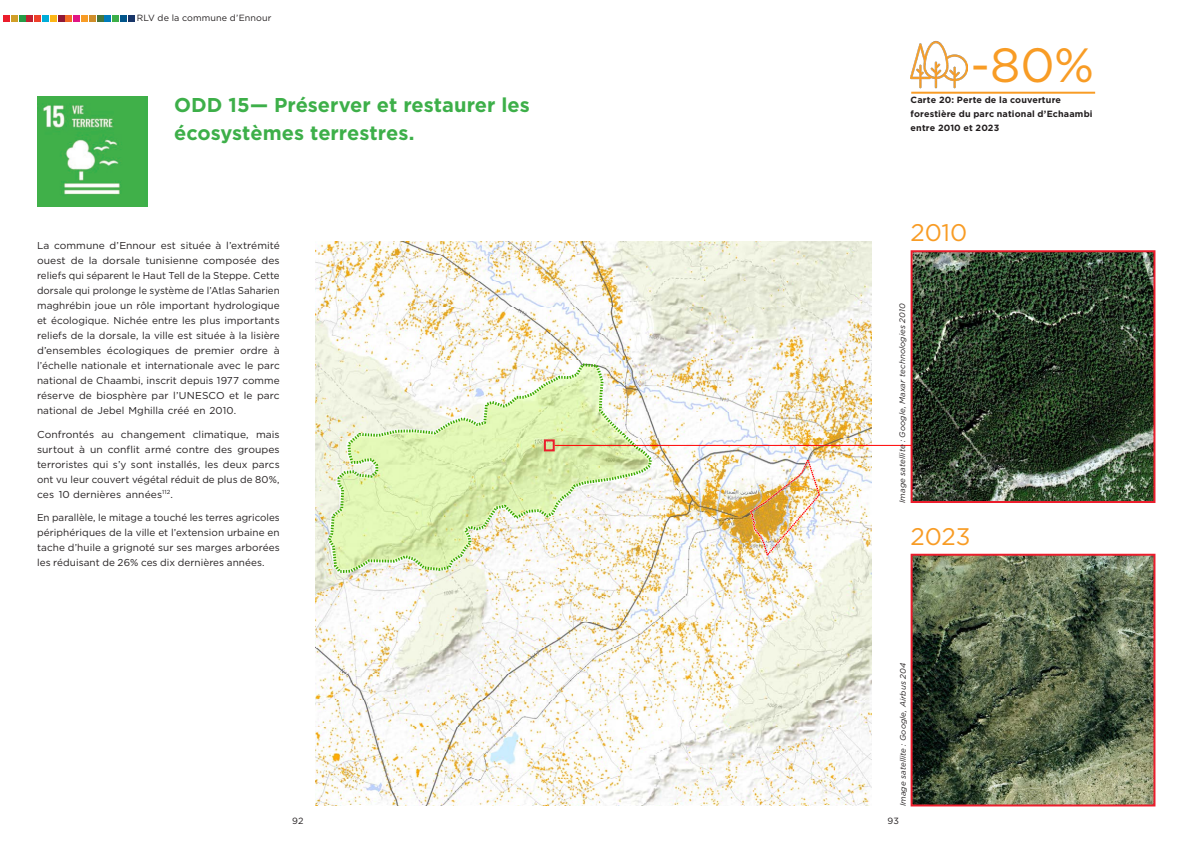
<style>
.page{position:relative;width:1191px;height:842px;background:#fff}
.page>*{position:absolute;margin:0;border:0;box-sizing:border-box;transform-origin:0 0}
.t1{font:48px "Gotham";color:#f89c25}
.t2{font:24px "Gotham";letter-spacing:-.01em;color:#f89c25}
.titre_1{font:700 20px/28px "Gotham";letter-spacing:-.005em;color:#3daf49}
.t3{font:10px/15px "Gotham";letter-spacing:.005em;color:#231f20;text-align:justify}
.titre_carte{font:700 9px/14px "Gotham";letter-spacing:.015em;color:#231f20}
.t4{font:9px "Gotham";letter-spacing:.015em;color:#231f20}
.source_2{font:italic 8px "Gotham";letter-spacing:.015em;color:#231f20}
</style>
<div class="page">
<div style="left:3px;top:15px;width:7px;height:6px;background:#eb1d2c"></div>
<div style="left:11px;top:15px;width:7px;height:6px;background:#d19f28"></div>
<div style="left:19px;top:15px;width:7px;height:6px;background:#269b47"></div>
<svg style="left:27px;top:15px;width:6px;height:6px"></svg>
<div style="left:34px;top:15px;width:7px;height:6px;background:#ee402a"></div>
<div style="left:42px;top:15px;width:7px;height:6px;background:#00add9"></div>
<div style="left:50px;top:15px;width:7px;height:6px;background:#fcb616"></div>
<svg style="left:58px;top:15px;width:14px;height:6px"></svg>
<div style="left:73px;top:15px;width:7px;height:6px;background:#e11584"></div>
<div style="left:81px;top:15px;width:7px;height:6px;background:#f89c25"></div>
<div style="left:89px;top:15px;width:7px;height:6px;background:#cf8d2a"></div>
<svg style="left:97px;top:15px;width:14px;height:6px"></svg>
<div style="left:112px;top:15px;width:7px;height:6px;background:#3daf49"></div>
<div style="left:120px;top:15px;width:7px;height:6px;background:#01558a"></div>
<div style="left:128px;top:15px;width:7px;height:6px;background:#183568"></div>
<img style="left:37px;top:96px;width:111px;height:111px">
<img style="left:913px;top:253px;width:239px;height:247px">
<div style="left:910px;top:250px;width:245px;height:253px;border:2px solid #eb1d2c"></div>
<img style="left:913px;top:557px;width:239px;height:246px">
<div style="left:910px;top:554px;width:245px;height:252px;border:2px solid #eb1d2c"></div>
<img style="left:910px;top:41px;width:57px;height:51px">
<hr style="left:911px;top:92px;width:184px;height:2px;background:#f89c25">
<img style="left:316px;top:241px;width:555px;height:565px">
<svg style="left:326px;top:362px;width:328px;height:213px"></svg>
<img style="left:747px;top:457px;width:75px;height:101px">
<div style="left:544px;top:439px;width:11px;height:12px;border:2px solid #eb1d2c"></div>
<hr style="left:555px;top:445px;width:356px;height:1px;background:#f00">
<p class="t4" style="left:137px;top:12px;width:136px">RLV de la commune d’Ennour</p>
<p class="titre_1" style="left:174px;top:91px;width:357px">ODD 15— Préserver et restaurer les écosystèmes terrestres.</p>
<p class="t3" style="left:37px;top:238px;width:244px">La commune d’Ennour est située à l’extrémité ouest de la dorsale tunisienne composée des reliefs qui séparent le Haut Tell de la Steppe. Cette dorsale qui prolonge le système de l’Atlas Saharien maghrébin joue un rôle important hydrologique et écologique. Nichée entre les plus importants reliefs de la dorsale, la ville est située à la lisière d’ensembles écologiques de premier ordre à l’échelle nationale et internationale avec le parc national de Chaambi, inscrit depuis 1977 comme réserve de biosphère par l’UNESCO et le parc national de Jebel Mghilla créé en 2010.</p>
<p class="t3" style="left:37px;top:426px;width:244px">Confrontés au changement climatique, mais surtout à un conflit armé contre des groupes terroristes qui s’y sont installés, les deux parcs ont vu leur couvert végétal réduit de plus de 80%, ces 10 dernières années<sup>112</sup>.</p>
<p class="t3" style="left:37px;top:510px;width:244px">En parallèle, le mitage a touché les terres agricoles périphériques de la ville et l’extension urbaine en tache d’huile a grignoté sur ses marges arborées les réduisant de 26% ces dix dernières années.</p>
<p class="t1" style="left:970px;top:35px;width:125px">-80%</p>
<p class="titre_carte" style="left:910px;top:93px;width:183px">Carte 20: Perte de la couverture forestière du parc national d’Echaambi entre 2010 et 2023</p>
<p class="t2" style="left:910px;top:217px;width:58px">2010</p>
<p class="source_2" style="left:897px;top:503px;width:201px;rotate:-90deg">Image satellite : Google, Maxar technologies 2010</p>
<p class="t2" style="left:910px;top:521px;width:61px">2023</p>
<p class="source_2" style="left:897px;top:806px;width:145px;rotate:-90deg">Image satellite : Google, Airbus 204</p>
<p class="t4" style="left:292px;top:815px;width:13px">92</p>
<p class="t4" style="left:887px;top:815px;width:13px">93</p>
</div>
